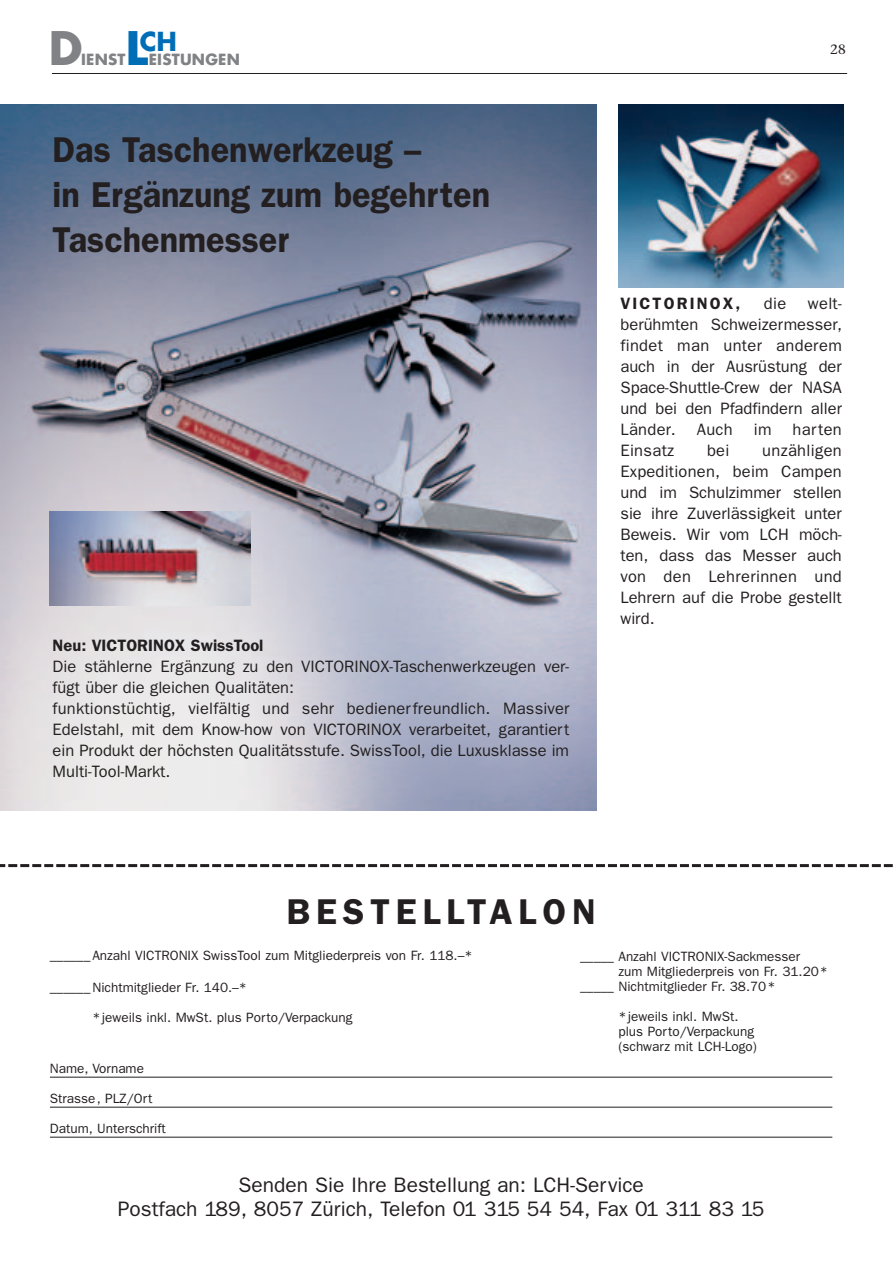
<style>
.page{position:relative;width:893px;height:1263px;background:#fff}
.page>*{position:absolute;margin:0;border:0;box-sizing:border-box;transform-origin:0 0}
.t1{font:700 45px "Futura";color:#808285}
.t2{font:700 45px "Futura";color:#006db7}
.t3{font:600 36px/45px "Franklin Gothic";color:#231f20;scale:.95 1}
.t4{font:600 36px "Franklin Gothic";letter-spacing:.165em;color:#231f20}
.t5{font:700 25.5px "Futura";color:#006db7}
.t6{font:21px/24px "Franklin Gothic";color:#231f20;text-align:center}
.t7{font:16.5px/21px "Franklin Gothic";color:#231f20;text-align:justify}
.t8{font:600 16.5px "Franklin Gothic";color:#231f20}
.t9{font:600 16.5px "Franklin Gothic";letter-spacing:.13em;color:#231f20}
.t10{font:16.5px "Franklin Gothic";letter-spacing:.02em;color:#231f20}
.t11{font:700 15px "Futura";letter-spacing:.015em;color:#808285}
.t12{font:13.5px/15px "Franklin Gothic";color:#231f20}
.t13{font:13.5px "Stone Serif";color:#231f20}
</style>
<div class="page">
<img style="left:0;top:104px;width:597px;height:706px">
<img style="left:49px;top:511px;width:201px;height:95px">
<img style="left:619px;top:104px;width:224px;height:184px">
<svg style="left:0;top:864px;width:893px;height:3px"></svg>
<hr style="left:50px;top:1077px;width:782px;height:1px;background:#231f20">
<hr style="left:50px;top:1107px;width:782px;height:1px;background:#231f20">
<hr style="left:50px;top:1137px;width:782px;height:1px;background:#231f20">
<hr style="left:52px;top:73px;width:795px;height:1px;background:#231f20">
<h1 class="t1" style="left:49px;top:28px;width:35px">D</h1>
<h1 class="t2" style="left:126px;top:28px;width:24px">L</h1>
<h3 class="t5" style="left:140px;top:30px;width:39px">CH</h3>
<p class="t11" style="left:149px;top:53px;width:93px">EISTUNGEN</p>
<p class="t11" style="left:81px;top:53px;width:46px">IENST</p>
<h2 class="t3" style="left:53px;top:127px;width:462px">Das Taschenwerkzeug –<br>in Ergänzung zum begehrten<br>Taschenmesser</h2>
<p class="t8" style="left:53px;top:636px;width:212px">Neu: VICTORINOX SwissTool</p>
<p class="t7" style="left:53px;top:656px;width:518px;text-align:left">Die stählerne Ergänzung zu den VICTORINOX-Taschenwerkzeugen ver&shy;fügt über die gleichen Qualitäten:<br>funktionstüchtig, vielfältig und sehr bedienerfreundlich. Massiver Edelstahl, mit dem Know-how von VICTORINOX verarbeitet, garantiert ein Produkt der höchsten Qualitätsstufe. SwissTool, die Luxusklasse im Multi-Tool-Markt.</p>
<p class="t13" style="left:830px;top:44px;width:17px">28</p>
<p class="t9" style="left:620px;top:294px;width:122px">VICTORINOX,</p>
<p class="t7" style="left:764px;top:293px;width:24px">die</p>
<p class="t7" style="left:620px;top:293px;width:223px;text-indent:187px">welt&shy;berühmten Schweizermesser, findet man unter anderem auch in der Ausrüstung der Space-Shuttle-Crew der NASA und bei den Pfadfindern aller Länder.</p>
<p class="t7" style="left:697px;top:419px;width:37px">Auch</p>
<p class="t7" style="left:754px;top:419px;width:19px">im</p>
<p class="t7" style="left:792px;top:419px;width:51px">harten</p>
<p class="t7" style="left:620px;top:440px;width:223px;text-indent:142px">unzähligen Expeditionen, beim Campen und im Schulzimmer stellen sie ihre Zuverlässigkeit unter Beweis. Wir vom LCH möch&shy;ten, dass das Messer auch von den Lehrerinnen und Lehrern auf die Probe gestellt wird.</p>
<p class="t10" style="left:620px;top:441px;width:55px">Einsatz</p>
<p class="t7" style="left:707px;top:440px;width:24px">bei</p>
<h2 class="t4" style="left:286px;top:890px;width:311px">BESTELLTALON</h2>
<p class="t12" style="left:50px;top:948px;width:424px">______ Anzahl VICTRONIX SwissTool zum Mitgliederpreis von Fr. 118.–*</p>
<p class="t12" style="left:50px;top:979px;width:199px">______ Nichtmitglieder Fr. 140.–*</p>
<p class="t12" style="left:92px;top:1009px;width:262px">*jeweils inkl. MwSt. plus Porto/Verpackung</p>
<p class="t12" style="left:50px;top:1060px;width:96px">Name, Vorname</p>
<p class="t12" style="left:50px;top:1090px;width:104px">Strasse, PLZ/Ort</p>
<p class="t12" style="left:50px;top:1120px;width:117px">Datum, Unterschrift</p>
<p class="t12" style="left:580px;top:949px;width:222px">_____ Anzahl VICTRONIX-Sackmesser</p>
<p class="t12" style="left:618px;top:964px;width:211px">zum Mitgliederpreis von Fr. 31.20*</p>
<p class="t12" style="left:580px;top:979px;width:197px">_____ Nichtmitglieder Fr. 38.70*</p>
<p class="t12" style="left:618px;top:1009px;width:140px">*jeweils inkl. MwSt. plus Porto/Verpackung (schwarz mit LCH-Logo)</p>
<p class="t6" style="left:118px;top:1173px;width:648px">Senden Sie Ihre Bestellung an: LCH-Service<br>Postfach 189, 8057 Zürich, Telefon 01 315 54 54, Fax 01 311 83 15</p>
</div>
